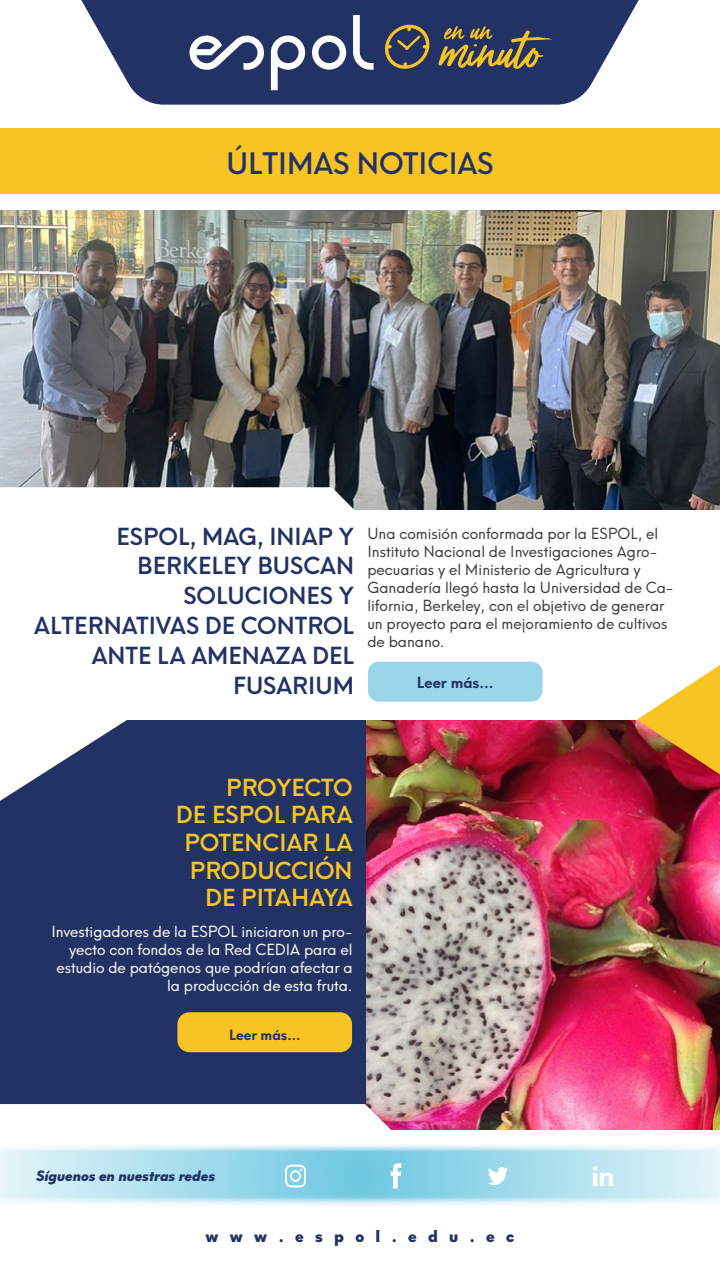
<style>
.page{position:relative;width:720px;height:1280px;background:#fff}
.page>*{position:absolute;margin:0;border:0;box-sizing:border-box;transform-origin:0 0}
.t1{font:500 29px "Neue Hans Kendrick";color:#223264}
.t2{font:600 23px/29.9px "Neue Hans Kendrick";color:#223264;text-align:right}
.t3{font:600 23px/27.6px "Neue Hans Kendrick";color:#f7c424;text-align:right}
.t4{font:800 16px "Neue Hans Kendrick";letter-spacing:.71em;color:#223264}
.t5{font:15px/18px "Neue Hans Kendrick";color:#3c3c3b}
.t6{font:15px/18px "Neue Hans Kendrick";color:#fff;text-align:right}
.t7{font:700 15px "Neue Hans Kendrick";color:#223264}
.t8{font:italic 800 14px "Neue Hans Kendrick";color:#223264}
.t9{font:700 14px "Neue Hans Kendrick";color:#223264}
</style>
<div class="page">
<div style="left:0;top:1136px;width:720px;height:73px;background:#fff;opacity:.75"></div>
<svg style="left:488px;top:1167px;width:20px;height:18px"></svg>
<svg style="left:391px;top:1163px;width:10px;height:26px"></svg>
<svg style="left:285px;top:1165px;width:21px;height:22px"></svg>
<svg style="left:593px;top:1166px;width:20px;height:20px"></svg>
<img style="left:0;top:210px;width:720px;height:300px">
<div style="left:0;top:720px;width:720px;height:405px;background:#223264"></div>
<div style="left:0;top:129px;width:720px;height:65px;background:#f7c424"></div>
<div style="left:368px;top:662px;width:175px;height:40px;background:#9bd5e8;border-radius:11px"></div>
<svg style="left:0;top:720px;width:127px;height:81px"></svg>
<img style="left:366px;top:720px;width:354px;height:410px">
<svg style="left:637px;top:665px;width:83px;height:109px"></svg>
<div style="left:177px;top:1012px;width:175px;height:40px;background:#f7c424;border-radius:12px"></div>
<svg style="left:81px;top:0;width:558px;height:105px;background:#44517c"></svg>
<svg style="left:312px;top:35px;width:34px;height:35px"></svg>
<svg style="left:353px;top:15px;width:21px;height:55px"></svg>
<svg style="left:188px;top:34px;width:117px;height:56px"></svg>
<svg style="left:438px;top:26px;width:114px;height:43px;background:#605c50"></svg>
<svg style="left:384px;top:25px;width:47px;height:44px;background:#585752"></svg>
<svg style="left:0;top:1104px;width:392px;height:26px"></svg>
<svg style="left:0;top:487px;width:359px;height:23px"></svg>
<h1 class="t1" style="left:226px;top:137px;width:269px">ÚLTIMAS NOTICIAS</h1>
<h2 class="t2" style="left:34px;top:518px;width:321px">ESPOL, MAG, INIAP Y<br>BERKELEY BUSCAN<br>SOLUCIONES Y<br>ALTERNATIVAS DE CONTROL<br>ANTE LA AMENAZA DEL<br>FUSARIUM</h2>
<p class="t5" style="left:367px;top:522px;width:308px">Una comisión conformada por la ESPOL, el Instituto Nacional de Investigaciones Agro&shy;pecuarias y el Ministerio de Agricultura y Ganadería llegó hasta la Universidad de Ca&shy;lifornia, Berkeley, con el objetivo de generar un proyecto para el mejoramiento de cultivos de banano.</p>
<p class="t7" style="left:417px;top:668px;width:78px">Leer más...</p>
<h2 class="t3" style="left:176px;top:771px;width:178px">PROYECTO<br>DE ESPOL PARA<br>POTENCIAR LA<br>PRODUCCIÓN<br>DE PITAHAYA</h2>
<p class="t6" style="left:51px;top:920px;width:303px">Investigadores de la ESPOL iniciaron un pro&shy;yecto con fondos de la Red CEDIA para el estudio de patógenos que podrían afectar a la producción de esta fruta.</p>
<p class="t9" style="left:229px;top:1021px;width:73px">Leer más...</p>
<p class="t8" style="left:36px;top:1168px;width:181px">Síguenos en nuestras redes</p>
<p class="t4" style="left:206px;top:1227px;width:310px">www.espol.edu.ec</p>
</div>
